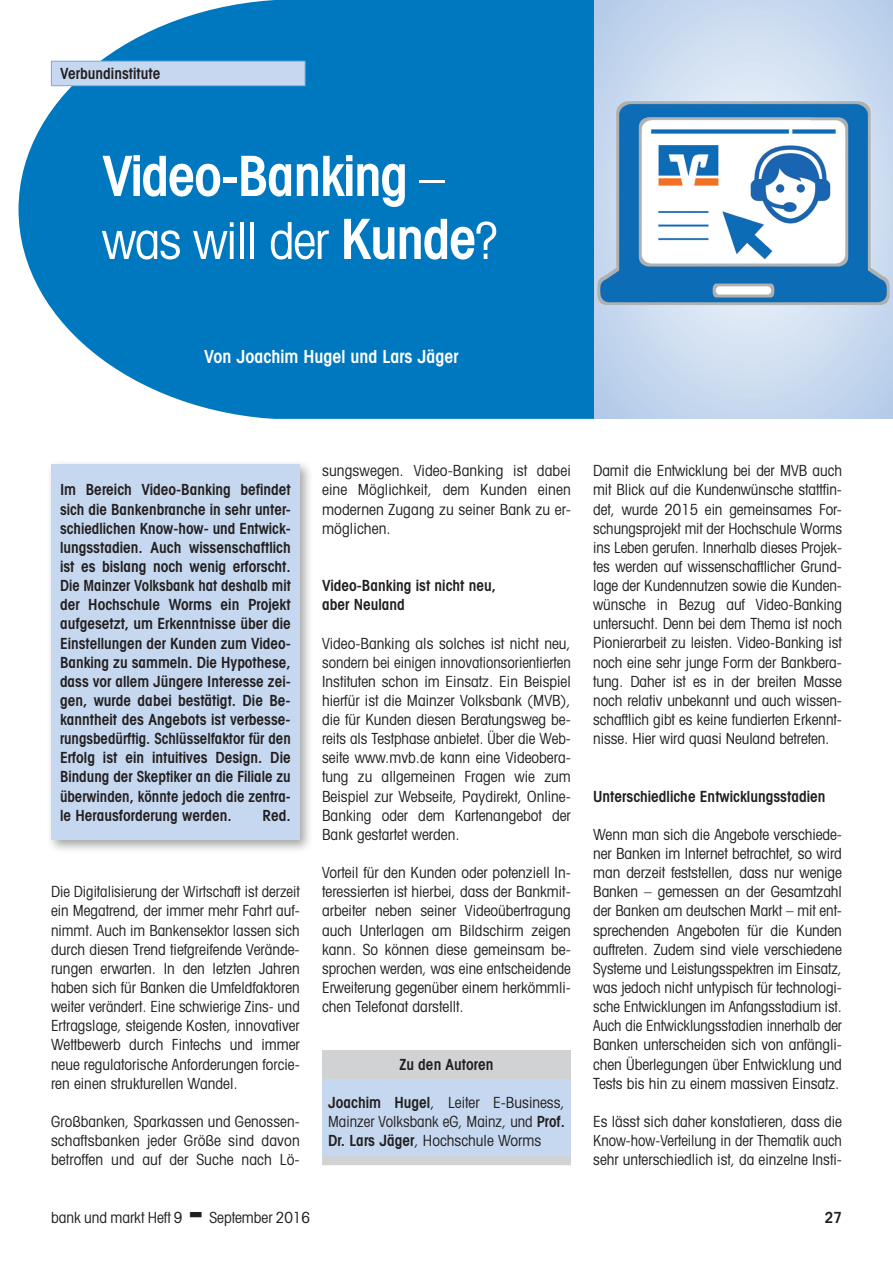
<style>
.page{position:relative;width:893px;height:1263px;background:#fff}
.page>*{position:absolute;margin:0;border:0;box-sizing:border-box;transform-origin:0 0}
.t1{font:600 condensed 55.5px "Avant Garde";letter-spacing:-.025em;color:#fff}
.t2{font:condensed 51px/60px "Avant Garde";letter-spacing:-.025em;color:#fff}
.t3{font:600 condensed 18px "Avant Garde";color:#fff}
.t4{font:condensed 15.3px/19.2px "Avant Garde";color:#231f20;text-align:justify}
.t5{font:600 condensed 15.3px/19.2px "Avant Garde";color:#231f20}
.s1{font-weight:400;font-size:51px}
.s2{font-weight:600;font-size:55.5px}
.s3{font-weight:600}
</style>
<div class="page">
<svg style="left:19px;top:0;width:575px;height:419px;background:#1985c6"></svg>
<div style="left:51px;top:61px;width:254px;height:25px;background:#c6d8ef"></div>
<div style="left:51px;top:61px;width:254px;height:25px;border:1px solid #7aabdb"></div>
<svg style="left:594px;top:0;width:299px;height:419px;background:#c9daef"></svg>
<img style="left:594px;top:99px;width:299px;height:208px">
<div style="left:46px;top:460px;width:267px;height:393px;background:#231f20;opacity:.4"></div>
<div style="left:51px;top:465px;width:249px;height:375px;background:#c6d8ef"></div>
<div style="left:322px;top:1073px;width:249px;height:92px;background:#c6d8ef"></div>
<div style="left:322px;top:1050px;width:249px;height:28px;background:#d1d2d4"></div>
<div style="left:322px;top:1156px;width:249px;height:9px;background:#d1d2d4"></div>
<p class="t5" style="left:60px;top:64px;width:102px">Verbundinstitute</p>
<h1 class="t1" style="left:102px;top:142px;width:345px">Video-Banking <span class="s1">–</span></h1>
<h2 class="t2" style="left:102px;top:209px;width:397px">was will der <span class="s2">Kunde</span>?</h2>
<h2 class="t2" style="left:90px;top:155px;width:412px"><span class="s2">Frauen</span> im Banking – die <span class="s2">Quote</span> kommt</h2>
<p class="t3" style="left:164px;top:339px;width:150px">Von Jörg Wittenberg</p>
<p class="t3" style="left:204px;top:345px;width:256px">Von Joachim Hugel und Lars Jäger</p>
<p class="t5" style="left:60px;top:480px;width:232px;text-align:justify">Im Bereich Video-Banking befindet sich die Bankenbranche in sehr unter&shy;schiedlichen Know-how- und Entwick&shy;lungsstadien. Auch wissenschaftlich ist es bislang noch wenig erforscht.<br>Die Mainzer Volksbank hat deshalb mit der Hochschule Worms ein Projekt aufgesetzt, um Erkenntnisse über die Einstellungen der Kunden zum Video-Banking zu sammeln. Die Hypothese, dass vor allem Jüngere Interesse zei&shy;gen, wurde dabei bestätigt. Die Be&shy;kanntheit des Angebots ist verbesse&shy;rungsbedürftig. Schlüsselfaktor für den Erfolg ist ein intuitives Design. Die Bindung der Skeptiker an die Filiale zu überwinden, könnte jedoch die zentra&shy;le Herausforderung werden.</p>
<p class="t5" style="left:263px;top:805px;width:30px">Red.</p>
<p class="t4" style="left:51px;top:882px;width:250px">Die Digitalisierung der Wirtschaft ist derzeit ein Megatrend, der immer mehr Fahrt auf&shy;nimmt. Auch im Bankensektor lassen sich durch diesen Trend tiefgreifende Verände&shy;rungen erwarten. In den letzten Jahren haben sich für Banken die Umfeldfaktoren weiter verändert. Eine schwierige Zins- und Ertragslage, steigende Kosten, innovativer Wettbewerb durch Fintechs und immer neue regulatorische Anforderungen forcie&shy;ren einen strukturellen Wandel.</p>
<p class="t4" style="left:51px;top:1111px;width:250px">Großbanken, Sparkassen und Genossen&shy;schaftsbanken jeder Größe sind davon betroffen und auf der Suche nach Lö-</p>
<p class="t4" style="left:322px;top:461px;width:250px">sungswegen. Video-Banking ist dabei eine Möglichkeit, dem Kunden einen modernen Zugang zu seiner Bank zu er&shy;möglichen.</p>
<p class="t5" style="left:322px;top:576px;width:175px">Video-Banking ist nicht neu, aber Neuland</p>
<p class="t4" style="left:322px;top:633px;width:250px">Video-Banking als solches ist nicht neu, sondern bei einigen innovationsorientierten Instituten schon im Einsatz. Ein Beispiel hierfür ist die Mainzer Volksbank (MVB), die für Kunden diesen Beratungsweg be&shy;reits als Testphase anbietet. Über die Web&shy;seite www.mvb.de kann eine Videobera&shy;tung zu allgemeinen Fragen wie zum Beispiel zur Webseite, Paydirekt, Online-Banking oder dem Kartenangebot der Bank gestartet werden.</p>
<p class="t4" style="left:322px;top:863px;width:250px">Vorteil für den Kunden oder potenziell In&shy;teressierten ist hierbei, dass der Bankmit&shy;arbeiter neben seiner Videoübertragung auch Unterlagen am Bildschirm zeigen kann. So können diese gemeinsam be&shy;sprochen werden, was eine entscheidende Erweiterung gegenüber einem herkömmli&shy;chen Telefonat darstellt.</p>
<p class="t5" style="left:399px;top:1054px;width:95px">Zu den Autoren</p>
<p class="t4" style="left:328px;top:1092px;width:238px"><span class="s3">Joachim Hugel</span>, Leiter E-Business, Mainzer Volksbank eG, Mainz, und <span class="s3">Prof.<br>Dr. Lars Jäger</span>, Hochschule Worms</p>
<p class="t4" style="left:593px;top:461px;width:250px">Damit die Entwicklung bei der MVB auch mit Blick auf die Kundenwünsche stattfin&shy;det, wurde 2015 ein gemeinsames For&shy;schungsprojekt mit der Hochschule Worms ins Leben gerufen. Innerhalb dieses Projek&shy;tes werden auf wissenschaftlicher Grund&shy;lage der Kundennutzen sowie die Kunden&shy;wünsche in Bezug auf Video-Banking untersucht. Denn bei dem Thema ist noch Pionierarbeit zu leisten. Video-Banking ist noch eine sehr junge Form der Bankbera&shy;tung. Daher ist es in der breiten Masse noch relativ unbekannt und auch wissen&shy;schaftlich gibt es keine fundierten Erkennt&shy;nisse. Hier wird quasi Neuland betreten.</p>
<p class="t5" style="left:593px;top:786px;width:234px">Unterschiedliche Entwicklungsstadien</p>
<p class="t4" style="left:593px;top:824px;width:250px">Wenn man sich die Angebote verschiede&shy;ner Banken im Internet betrachtet, so wird man derzeit feststellen, dass nur wenige Banken – gemessen an der Gesamtzahl der Banken am deutschen Markt – mit ent&shy;sprechenden Angeboten für die Kunden auftreten. Zudem sind viele verschiedene Systeme und Leistungsspektren im Einsatz, was jedoch nicht untypisch für technologi&shy;sche Entwicklungen im Anfangsstadium ist.<br>Auch die Entwicklungsstadien innerhalb der Banken unterscheiden sich von anfängli&shy;chen Überlegungen über Entwicklung und Tests bis hin zu einem massiven Einsatz.</p>
<p class="t4" style="left:593px;top:1111px;width:250px">Es lässt sich daher konstatieren, dass die Know-how-Verteilung in der Thematik auch sehr unterschiedlich ist, da einzelne Insti-</p>
<p class="t4" style="left:51px;top:1207px;width:133px">bank und markt Heft 9</p>
<p class="t4" style="left:209px;top:1207px;width:102px">September 2016</p>
<p class="t5" style="left:825px;top:1207px;width:19px">27</p>
</div>
